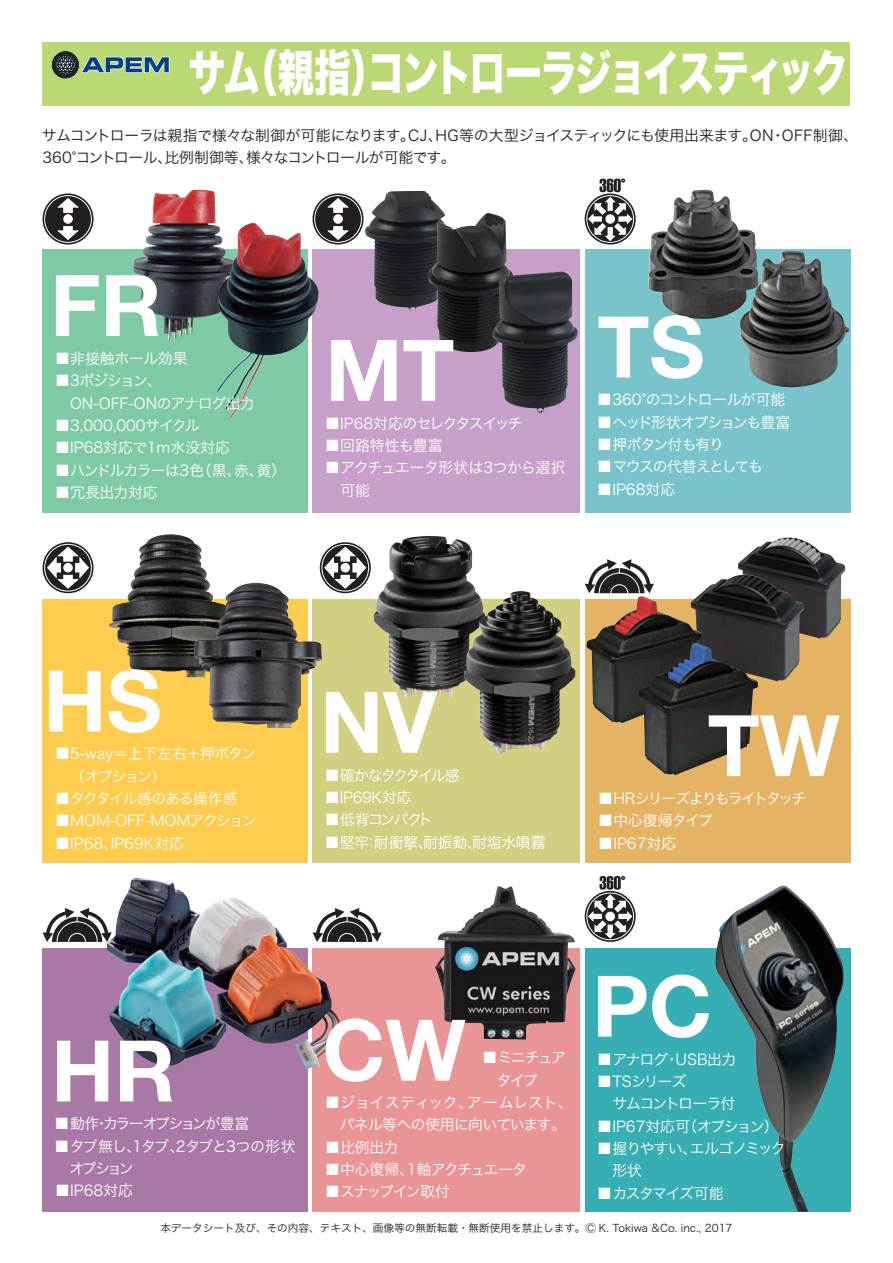
<style>
.page{position:relative;width:893px;height:1263px;background:#fff}
.page>*{position:absolute;margin:0;border:0;box-sizing:border-box;transform-origin:0 0}
.t1{font:700 85.05px "Helvetica Neue";color:#fff}
.t2{font:48.9px "Hira Kaku Std W8";letter-spacing:-.065em;color:#fff;scale:.75 1}
.t3{font:14.85px/22.4px "Hira Kaku Pro W3";letter-spacing:-.045em;color:#fff}
.t4{font:14.85px/22.4px "Hira Kaku Pro W3";letter-spacing:-.03em;color:#231f20}
.t5{font:14.85px "Hira Kaku Pro W3";color:#fff}
.t6{font:14.85px "Hira Kaku Pro W3";letter-spacing:-.07em;color:#fff}
.t7{font:14.85px/22.4px "Hira Kaku Pro W3";letter-spacing:-.075em;color:#fff}
.t8{font:14.85px/22.4px "Hira Kaku Pro W3";letter-spacing:-.11em;color:#fff}
.t9{font:14.85px "Hira Kaku Pro W3";letter-spacing:-.13em;color:#fff}
.t10{font:14.85px/22.4px "Hira Kaku Pro W3";letter-spacing:-.065em;color:#fff}
.t11{font:14.85px "Hira Kaku Pro W3";letter-spacing:-.02em;color:#fff}
.t12{font:14.85px "Hira Kaku Pro W3";letter-spacing:-.09em;color:#fff}
.t13{font:14.85px "Hira Kaku Pro W3";letter-spacing:-.015em;color:#fff}
.t14{font:14.85px "Hira Kaku Pro W3";letter-spacing:-.085em;color:#fff}
.t15{font:14.85px "Hira Kaku Pro W3";letter-spacing:-.105em;color:#fff}
.t16{font:14.85px "Hira Kaku Pro W3";letter-spacing:-.025em;color:#fff}
.t17{font:14.85px "Hira Kaku Pro W3";letter-spacing:-.005em;color:#fff}
.t18{font:10.65px "Hira Kaku Pro W3";color:#231f20}
</style>
<div class="page">
<div style="left:43px;top:43px;width:807px;height:63px;background:#bad874"></div>
<div style="left:52px;top:51px;width:27px;height:28px;border:1px solid #fff;border-radius:50%"></div>
<svg style="left:52px;top:52px;width:117px;height:27px"></svg>
<div style="left:585px;top:249px;width:265px;height:263px;background:#79c4cb"></div>
<div style="left:313px;top:249px;width:267px;height:263px;background:#c7a0c9"></div>
<div style="left:43px;top:249px;width:265px;height:263px;background:#7ecaa5"></div>
<div style="left:43px;top:600px;width:265px;height:263px;background:#fecc4e"></div>
<div style="left:313px;top:948px;width:267px;height:264px;background:#e99495"></div>
<div style="left:585px;top:600px;width:265px;height:263px;background:#e4b364"></div>
<div style="left:43px;top:948px;width:265px;height:264px;background:#aa78a6"></div>
<div style="left:313px;top:600px;width:267px;height:263px;background:#d1cf81"></div>
<div style="left:585px;top:948px;width:265px;height:264px;background:#36aeb4"></div>
<img style="left:109px;top:534px;width:100px;height:143px">
<img style="left:194px;top:583px;width:128px;height:145px">
<img style="left:133px;top:189px;width:84px;height:151px">
<img style="left:217px;top:222px;width:102px;height:196px">
<img style="left:107px;top:878px;width:234px;height:191px">
<img style="left:109px;top:949px;width:118px;height:120px">
<img style="left:435px;top:886px;width:141px;height:153px">
<img style="left:738px;top:537px;width:107px;height:101px">
<img style="left:698px;top:575px;width:106px;height:106px">
<img style="left:587px;top:596px;width:115px;height:127px">
<img style="left:638px;top:643px;width:120px;height:133px">
<img style="left:648px;top:190px;width:108px;height:129px">
<img style="left:740px;top:251px;width:109px;height:137px">
<img style="left:715px;top:886px;width:129px;height:326px">
<img style="left:374px;top:536px;width:102px;height:163px">
<img style="left:464px;top:591px;width:111px;height:164px">
<img style="left:365px;top:191px;width:79px;height:119px">
<img style="left:429px;top:213px;width:82px;height:140px">
<img style="left:492px;top:271px;width:86px;height:142px">
<svg style="left:320px;top:542px;width:51px;height:51px"></svg>
<div style="left:321px;top:544px;width:48px;height:47px;border:1px solid #fff;border-radius:50%"></div>
<svg style="left:324px;top:546px;width:43px;height:43px"></svg>
<div style="left:341px;top:563px;width:9px;height:9px;background:#fff;border-radius:50%"></div>
<div style="left:341px;top:563px;width:9px;height:9px;border:1px solid #fff;border-radius:50%"></div>
<svg style="left:43px;top:542px;width:51px;height:51px"></svg>
<div style="left:44px;top:544px;width:48px;height:47px;border:1px solid #fff;border-radius:50%"></div>
<svg style="left:46px;top:546px;width:44px;height:43px"></svg>
<div style="left:64px;top:563px;width:8px;height:9px;background:#fff;border-radius:50%"></div>
<div style="left:63px;top:563px;width:10px;height:9px;border:1px solid #fff;border-radius:50%"></div>
<svg style="left:43px;top:193px;width:51px;height:51px"></svg>
<div style="left:44px;top:195px;width:48px;height:48px;border:1px solid #fff;border-radius:50%"></div>
<svg style="left:56px;top:197px;width:23px;height:16px"></svg>
<svg style="left:57px;top:226px;width:23px;height:15px"></svg>
<div style="left:64px;top:215px;width:8px;height:8px;background:#fff;border-radius:50%"></div>
<div style="left:63px;top:214px;width:10px;height:10px;border:1px solid #fff;border-radius:50%"></div>
<svg style="left:313px;top:193px;width:51px;height:51px"></svg>
<div style="left:314px;top:195px;width:48px;height:48px;border:1px solid #fff;border-radius:50%"></div>
<svg style="left:326px;top:197px;width:23px;height:16px"></svg>
<svg style="left:327px;top:226px;width:23px;height:15px"></svg>
<div style="left:334px;top:215px;width:8px;height:8px;background:#fff;border-radius:50%"></div>
<div style="left:333px;top:214px;width:10px;height:10px;border:1px solid #fff;border-radius:50%"></div>
<svg style="left:585px;top:559px;width:69px;height:35px"></svg>
<svg style="left:313px;top:908px;width:69px;height:35px"></svg>
<svg style="left:43px;top:908px;width:69px;height:35px"></svg>
<svg style="left:585px;top:891px;width:51px;height:51px"></svg>
<svg style="left:587px;top:876px;width:46px;height:63px"></svg>
<svg style="left:585px;top:193px;width:51px;height:51px"></svg>
<svg style="left:587px;top:179px;width:46px;height:63px"></svg>
<h2 class="t2" style="left:189px;top:46px;width:880px">サム（親指）コントローラジョイスティック</h2>
<p class="t4" style="left:42px;top:123px;width:818px">サムコントローラは親指で様々な制御が可能になります。CJ、HG等の大型ジョイスティックにも使用出来ます。ON・OFF制御、<br>360°コントロール、比例制御等、様々なコントロールが可能です。</p>
<h1 class="t1" style="left:50px;top:253px;width:113px">FR</h1>
<p class="t16" style="left:55px;top:345px;width:134px">■ 非接触ホール効果</p>
<p class="t3" style="left:70px;top:368px;width:186px;text-indent:-15px">■ 3ポジション、<br>ON-OFF-ONのアナログ出力</p>
<p class="t11" style="left:55px;top:412px;width:147px">■ 3,000,000サイクル</p>
<p class="t5" style="left:55px;top:434px;width:176px">■ IP68対応で1m水没対応</p>
<p class="t6" style="left:55px;top:457px;width:233px">■ ハンドルカラーは3色（黒、赤、黄）</p>
<p class="t3" style="left:55px;top:480px;width:104px">■ 冗長出力対応</p>
<h1 class="t1" style="left:325px;top:318px;width:131px">MT</h1>
<p class="t7" style="left:325px;top:411px;width:199px">■ IP68対応のセレクタスイッチ</p>
<p class="t17" style="left:325px;top:432px;width:119px">■ 回路特性も豊富</p>
<p class="t3" style="left:340px;top:456px;width:227px;text-indent:-15px">■ アクチュエータ形状は3つから選択可能</p>
<h1 class="t1" style="left:597px;top:294px;width:109px">TS</h1>
<p class="t3" style="left:597px;top:388px;width:190px">■ 360°のコントロールが可能</p>
<p class="t14" style="left:597px;top:409px;width:195px">■ ヘッド形状オプションも豊富</p>
<p class="t6" style="left:597px;top:431px;width:129px">■ 押ボタン付も有り</p>
<p class="t15" style="left:597px;top:454px;width:167px">■ マウスの代替えとしても</p>
<p class="t3" style="left:597px;top:477px;width:80px">■ IP68対応</p>
<h1 class="t1" style="left:43px;top:648px;width:120px">HS</h1>
<p class="t3" style="left:70px;top:742px;width:187px;text-indent:-15px">■ 5-way＝上下左右＋押ボタン（オプション）</p>
<p class="t6" style="left:55px;top:785px;width:184px">■ タクタイル感のある操作感</p>
<p class="t5" style="left:55px;top:807px;width:203px">■ MOM-OFF-MOMアクション</p>
<p class="t5" style="left:55px;top:830px;width:131px">■ IP68、IP69K対応</p>
<h1 class="t1" style="left:320px;top:670px;width:118px">NV</h1>
<p class="t9" style="left:325px;top:762px;width:137px">■ 確かなタクタイル感</p>
<p class="t11" style="left:325px;top:784px;width:88px">■ IP69K対応</p>
<p class="t8" style="left:325px;top:807px;width:109px">■ 低背コンパクト</p>
<p class="t13" style="left:325px;top:829px;width:222px">■ 堅牢：耐衝撃、耐振動、耐塩水噴霧</p>
<h1 class="t1" style="left:708px;top:693px;width:134px">TW</h1>
<p class="t9" style="left:598px;top:785px;width:210px">■ HRシリーズよりもライトタッチ</p>
<p class="t3" style="left:598px;top:808px;width:116px">■ 中心復帰タイプ</p>
<p class="t3" style="left:598px;top:831px;width:80px">■ IP67対応</p>
<h1 class="t1" style="left:592px;top:954px;width:121px">PC</h1>
<h1 class="t1" style="left:322px;top:998px;width:145px">CW</h1>
<h1 class="t1" style="left:51px;top:1018px;width:126px">HR</h1>
<p class="t8" style="left:497px;top:1046px;width:71px;text-indent:-14px">■ ミニチュアタイプ</p>
<p class="t3" style="left:597px;top:1047px;width:141px">■ アナログ・USB出力</p>
<p class="t7" style="left:612px;top:1069px;width:124px;text-indent:-15px">■ TSシリーズ<br>サムコントローラ付</p>
<p class="t5" style="left:597px;top:1113px;width:183px">■ IP67対応可（オプション）</p>
<p class="t3" style="left:612px;top:1136px;width:175px;text-indent:-15px">■ 握りやすい、エルゴノミック形状</p>
<p class="t12" style="left:597px;top:1180px;width:128px">■ カスタマイズ可能</p>
<p class="t3" style="left:325px;top:1090px;width:249px;text-align:center">■ジョイスティック、アームレスト、パネル等への使用に向いています。</p>
<p class="t3" style="left:325px;top:1135px;width:75px">■ 比例出力</p>
<p class="t3" style="left:325px;top:1157px;width:204px">■ 中心復帰、1軸アクチュエータ</p>
<p class="t12" style="left:325px;top:1178px;width:126px">■ スナップイン取付</p>
<p class="t18" style="left:160px;top:1218px;width:574px">本データシート及び、その内容、テキスト、画像等の無断転載・無断使用を禁止します。Ⓒ K. Tokiwa &amp;Co. inc., 2017</p>
<p class="t8" style="left:55px;top:1111px;width:196px">■ 動作・カラーオプションが豊富</p>
<p class="t10" style="left:70px;top:1134px;width:228px;text-indent:-15px">■ タブ無し、1タブ、2タブと3つの形状オプション</p>
<p class="t3" style="left:55px;top:1178px;width:80px">■ IP68対応</p>
</div>
